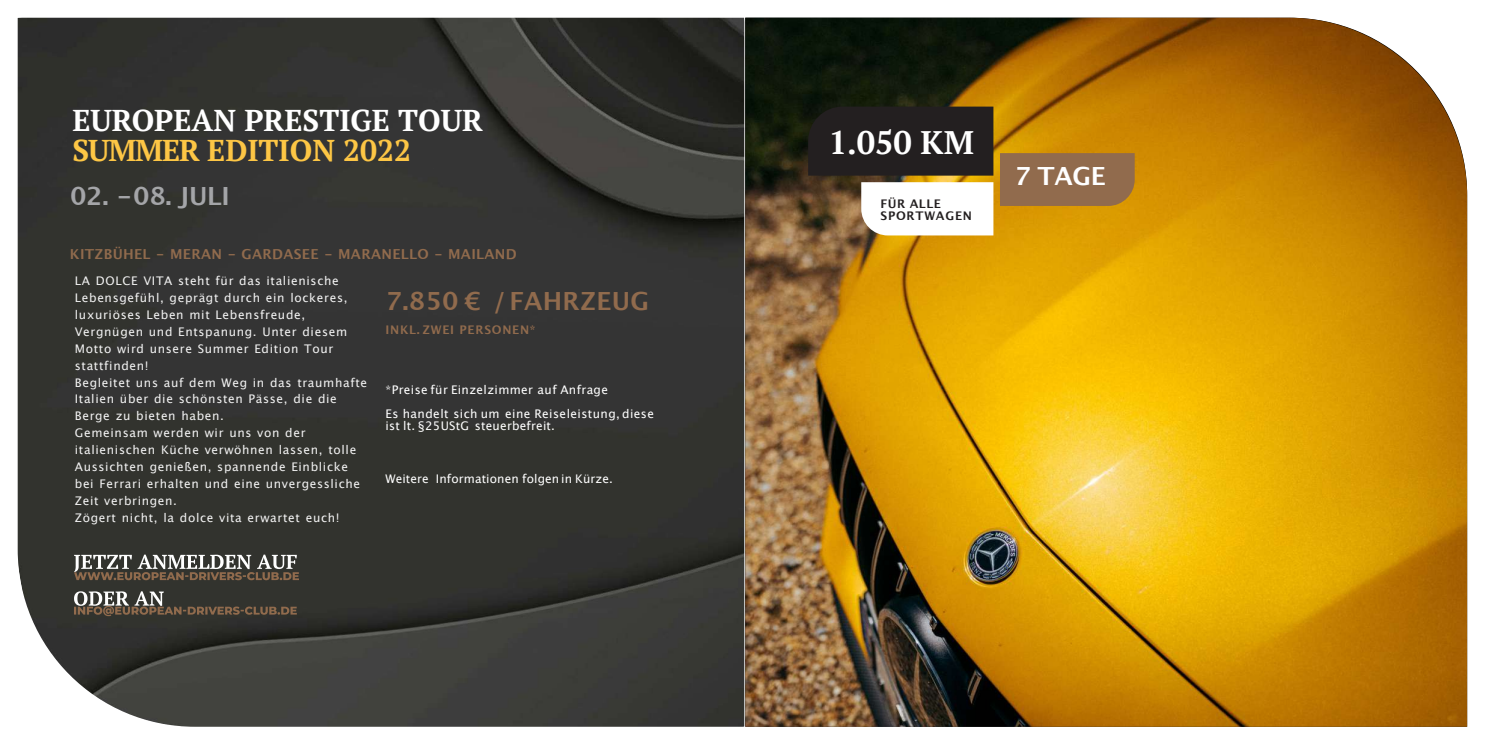
<style>
.page{position:relative;width:1490px;height:745px;background:#fff}
.page>*{position:absolute;margin:0;border:0;box-sizing:border-box;transform-origin:0 0}
.t1{font:700 32.5px "PT Serif";color:#fff}
.t2{font:700 30px "PT Serif";color:#fff}
.t3{font:700 30px "PT Serif";color:#fdc645}
.t4{font:700 25px "Lucida Grande";letter-spacing:.01em;color:#916b4d}
.t5{font:700 25px "Lucida Grande";letter-spacing:-.01em;color:#a4a5a8}
.t6{font:700 25px "Lucida Grande";color:#fff}
.t7{font:700 13.75px "Lucida Grande";letter-spacing:.02em;color:#916b4d}
.t8{font:11.88px/16.9px "Lucida Grande";letter-spacing:.055em;color:#f2f2f2}
.t9{font:11.88px/24px "Lucida Grande";letter-spacing:.03em;color:#fff}
.t10{font:11.88px "Lucida Grande";letter-spacing:.01em;color:#fff}
.t11{font:700 11.88px "Lucida Grande";letter-spacing:.06em;color:#916b4d}
.t12{font:700 11.88px/11.9px "Lucida Grande";letter-spacing:.065em;color:#231f20}
</style>
<div class="page">
<img style="left:18px;top:18px;width:727px;height:708px">
<svg style="left:745px;top:18px;width:722px;height:708px;background:#b78411"></svg>
<div style="left:808px;top:107px;width:185px;height:69px;background:#231f20"></div>
<div style="left:1000px;top:153px;width:134px;height:53px;background:#916b4d"></div>
<svg style="left:861px;top:182px;width:132px;height:53px"></svg>
<svg style="left:74px;top:554px;width:225px;height:26px;background:#6d675f"></svg>
<svg style="left:74px;top:591px;width:223px;height:25px;background:#565047"></svg>
<h2 class="t2" style="left:72px;top:108px;width:412px">EUROPEAN PRESTIGE TOUR</h2>
<h2 class="t3" style="left:72px;top:138px;width:340px">SUMMER EDITION 2022</h2>
<h3 class="t5" style="left:70px;top:185px;width:161px">02. -08. JULI</h3>
<p class="t7" style="left:70px;top:248px;width:448px">KITZBÜHEL - MERAN - GARDASEE - MARANELLO - MAILAND</p>
<h3 class="t4" style="left:386px;top:290px;width:265px">7.850 € /FAHRZEUG</h3>
<p class="t11" style="left:386px;top:325px;width:151px">INKL. ZWEI PERSONEN*</p>
<p class="t8" style="left:75px;top:273px;width:294px">LA DOLCE VITA steht für das italienische Lebensgefühl, geprägt durch ein lockeres, luxuriöses Leben mit Lebensfreude, Vergnügen und Entspanung. Unter diesem Motto wird unsere Summer Edition Tour stattfinden!<br>Begleitet uns auf dem Weg in das traumhafte Italien über die schönsten Pässe, die die Berge zu bieten haben.<br>Gemeinsam werden wir uns von der italienischen Küche verwöhnen lassen, tolle Aussichten genießen, spannende Einblicke bei Ferrari erhalten und eine unvergessliche Zeit verbringen.<br>Zögert nicht, la dolce vita erwartet euch!</p>
<p class="t9" style="left:386px;top:378px;width:270px">*Preise für Einzelzimmer auf Anfrage<br>Es handelt sich um eine Reiseleistung, diese</p>
<p class="t9" style="left:386px;top:414px;width:171px">ist lt. §25UStG steuerbefreit.</p>
<p class="t10" style="left:385px;top:474px;width:229px">Weitere Informationen folgenin Kürze.</p>
<h1 class="t1" style="left:828px;top:129px;width:147px">1.050 KM</h1>
<p class="t12" style="left:880px;top:198px;width:93px">FÜR ALLE<br>SPORTWAGEN</p>
<h3 class="t6" style="left:1014px;top:166px;width:93px">7 TAGE</h3>
</div>
